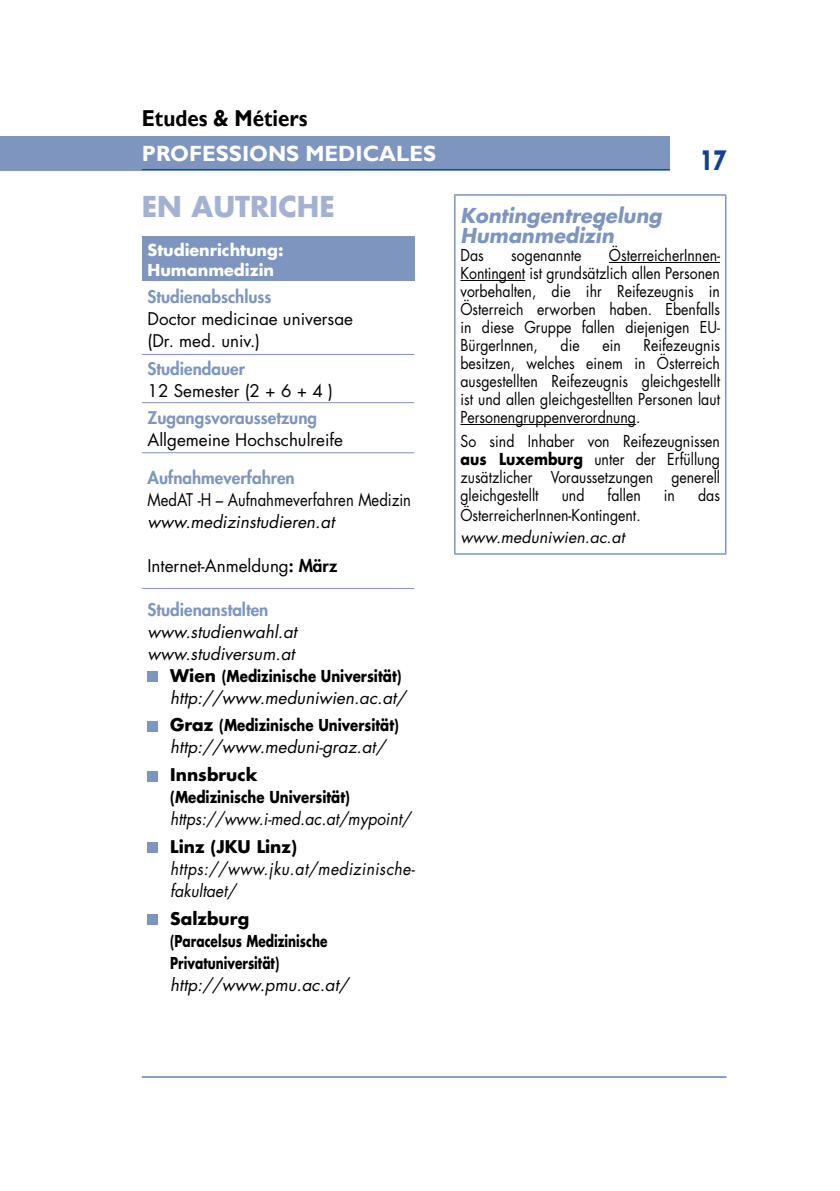
<style>
.page{position:relative;width:840px;height:1191px;background:#fff}
.page>*{position:absolute;margin:0;border:0;box-sizing:border-box;transform-origin:0 0}
.t1{font:700 28px "Futura Std";color:#a3b1d2}
.t2{font:700 26px "Futura Std";color:#134094;scale:.75 1}
.t3{font:700 23px "Gill Sans";color:#000;scale:.9 1}
.t4{font:700 22px "Gill Sans";color:#fff}
.t5{font:italic 700 20px/20px "Futura Std";color:#7d95bf}
.t6{font:italic 17px/22px "Futura Std";color:#000}
.t7{font:17px/22px "Futura Std";color:#000}
.t8{font:800 17px "Futura Std";color:#7d95bf}
.t9{font:italic 17px/22px "Futura Std";letter-spacing:.03em;color:#000;scale:.92 1}
.t10{font:17px "Futura Std";color:#000;scale:.87 1}
.t11{font:italic 17px "Futura Std";color:#000;scale:.92 1}
.t12{font:700 17px "Futura Std";color:#000}
.t13{font:16px/18px "Futura Std";color:#000;text-align:justify;scale:.88 1}
.t14{font:700 16px "Futura Std";color:#000;scale:.84 1}
.t15{font:700 16px/22px "Futura Std";color:#000;scale:.76 1}
.t16{font:700 16px/20px "Futura Std";color:#fff}
.t17{font:italic 16px "Futura Std";color:#000}
.s1{font-weight:800}
.s2{font-size:17px}
.s3{font-weight:700}
</style>
<div class="page">
<hr style="left:142px;top:1076px;width:584px;height:1px;background:#134094">
<div style="left:0;top:136px;width:669px;height:34px;background:#7d95bf"></div>
<hr style="left:142px;top:169px;width:527px;height:1px;background:#134094">
<div style="left:142px;top:237px;width:272px;height:44px;background:#7d95bf"></div>
<hr style="left:142px;top:354px;width:272px;height:1px;background:#7d95bf">
<hr style="left:142px;top:402px;width:272px;height:1px;background:#7d95bf">
<hr style="left:142px;top:588px;width:272px;height:1px;background:#7d95bf">
<hr style="left:142px;top:452px;width:272px;height:1px;background:#7d95bf">
<div style="left:147px;top:671px;width:11px;height:10px;background:#7d95bf"></div>
<div style="left:147px;top:721px;width:11px;height:10px;background:#7d95bf"></div>
<div style="left:147px;top:771px;width:11px;height:10px;background:#7d95bf"></div>
<div style="left:147px;top:842px;width:11px;height:11px;background:#7d95bf"></div>
<div style="left:147px;top:914px;width:11px;height:10px;background:#7d95bf"></div>
<hr style="left:454px;top:553px;width:272px;height:2px;background:#7d95bf">
<hr style="left:454px;top:196px;width:1px;height:357px;background:#7d95bf">
<hr style="left:454px;top:194px;width:272px;height:2px;background:#7d95bf">
<hr style="left:724px;top:196px;width:2px;height:357px;background:#7d95bf">
<hr style="left:608px;top:262px;width:111px;height:1px;background:#000">
<hr style="left:460px;top:280px;width:65px;height:1px;background:#000">
<hr style="left:460px;top:424px;width:175px;height:1px;background:#000">
<h3 class="t3" style="left:142px;top:104px;width:185px">Etudes &amp; Métiers</h3>
<h3 class="t4" style="left:142px;top:140px;width:295px">PROFESSIONS MEDICALES</h3>
<h2 class="t2" style="left:699px;top:143px;width:37px">17</h2>
<h1 class="t1" style="left:142px;top:188px;width:194px">EN AUTRICHE</h1>
<p class="t16" style="left:147px;top:239px;width:137px">Studienrichtung:<br>Humanmedizin</p>
<p class="t8" style="left:147px;top:285px;width:125px">Studienabschluss</p>
<p class="t7" style="left:147px;top:307px;width:207px">Doctor medicinae universae (Dr. med. univ.)</p>
<p class="t8" style="left:147px;top:357px;width:99px">Studiendauer</p>
<p class="t7" style="left:147px;top:379px;width:187px">12 Semester (2 + 6 + 4 )</p>
<p class="t8" style="left:147px;top:407px;width:171px">Zugangsvoraussetzung</p>
<p class="t7" style="left:147px;top:428px;width:197px">Allgemeine Hochschulreife</p>
<p class="t8" style="left:147px;top:466px;width:149px">Aufnahmeverfahren</p>
<p class="t10" style="left:147px;top:488px;width:304px">MedAT -H – Aufnahmeverfahren Medizin</p>
<p class="t6" style="left:147px;top:510px;width:188px">www.medizinstudieren.at</p>
<p class="t7" style="left:147px;top:554px;width:191px">Internet-Anmeldung<span class="s1">: März</span></p>
<p class="t8" style="left:147px;top:598px;width:122px">Studienanstalten</p>
<p class="t6" style="left:147px;top:620px;width:151px">www.studienwahl.at www.studiversum.at</p>
<p class="t14" style="left:170px;top:665px;width:277px"><span class="s2">Wien</span> (Medizinische Universität)</p>
<p class="t6" style="left:170px;top:686px;width:237px">http://www.meduniwien.ac.at/</p>
<p class="t14" style="left:170px;top:715px;width:274px"><span class="s2">Graz</span> (Medizinische Universität)</p>
<p class="t6" style="left:170px;top:736px;width:216px">http://www.meduni-graz.at/</p>
<p class="t12" style="left:170px;top:763px;width:89px">Innsbruck</p>
<p class="t14" style="left:170px;top:786px;width:215px">(Medizinische Universität)</p>
<p class="t11" style="left:170px;top:808px;width:263px">https://www.i-med.ac.at/mypoint/</p>
<p class="t12" style="left:170px;top:835px;width:128px">Linz (JKU Linz)</p>
<p class="t9" style="left:170px;top:857px;width:267px">https://www.jku.at/medizinische&shy;fakultaet/</p>
<p class="t12" style="left:170px;top:906px;width:81px">Salzburg</p>
<p class="t15" style="left:170px;top:929px;width:208px">(Paracelsus Medizinische<br>Privatuniversität)</p>
<p class="t6" style="left:170px;top:973px;width:180px">http://www.pmu.ac.at/</p>
<p class="t5" style="left:460px;top:205px;width:203px">Kontingentregelung<br>Humanmedizin</p>
<p class="t13" style="left:460px;top:246px;width:28px">Das</p>
<p class="t13" style="left:511px;top:246px;width:81px">sogenannte</p>
<p class="t13" style="left:460px;top:246px;width:296px;text-indent:148px">ÖsterreicherInnen-Kontingent ist grundsätzlich allen Personen vorbehalten, die ihr Reifezeugnis in Österreich erworben haben. Ebenfalls in diese Gruppe fallen diejenigen EU-BürgerInnen,</p>
<p class="t13" style="left:460px;top:336px;width:296px;text-indent:183px">Reifezeugnis besitzen, welches einem in Österreich ausgestellten Reifezeugnis gleichgestellt ist und allen gleichgestellten Personen laut Personengruppenverordnung.</p>
<p class="t13" style="left:460px;top:432px;width:296px">So sind Inhaber von Reifezeugnissen <span class="s3">aus Luxemburg</span> unter der Erfüllung zusätzlicher Voraussetzungen generell gleichgestellt</p>
<p class="t13" style="left:560px;top:336px;width:23px">die</p>
<p class="t13" style="left:602px;top:336px;width:22px">ein</p>
<p class="t13" style="left:561px;top:486px;width:27px">und</p>
<p class="t13" style="left:607px;top:486px;width:39px">fallen</p>
<p class="t13" style="left:663px;top:486px;width:14px">in</p>
<p class="t13" style="left:697px;top:486px;width:26px">das</p>
<p class="t13" style="left:460px;top:506px;width:206px">ÖsterreicherInnen-Kontingent.</p>
<p class="t17" style="left:460px;top:526px;width:165px">www.meduniwien.ac.at</p>
</div>
